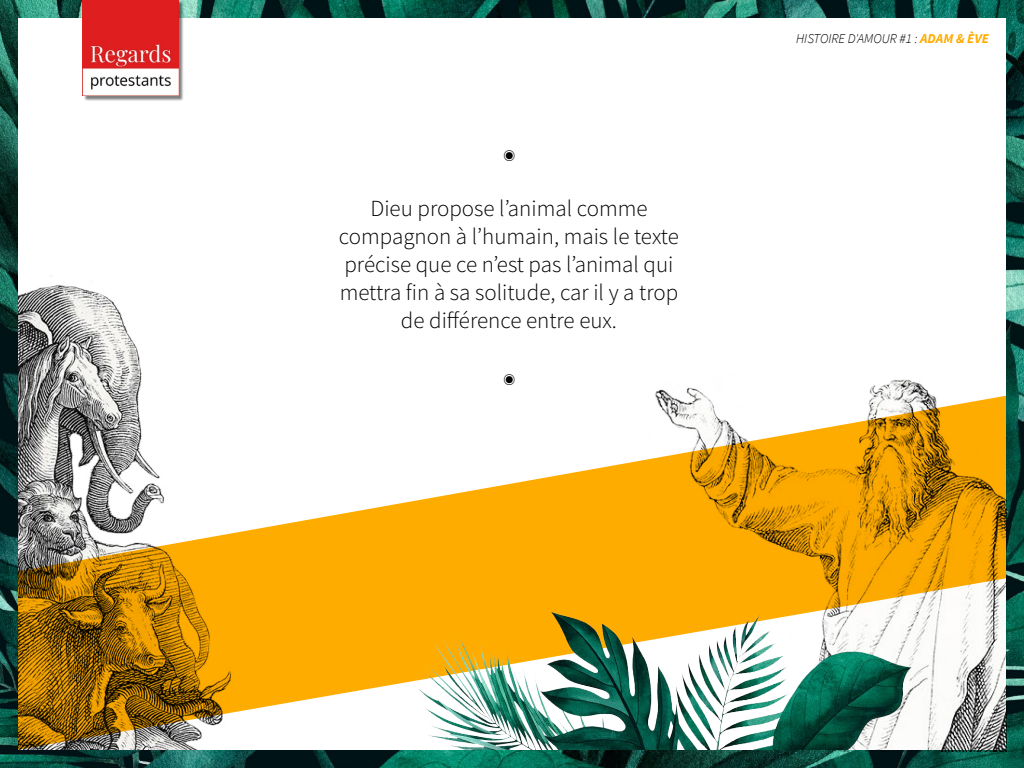
<style>
.page{position:relative;width:1024px;height:768px;background:#fff}
.page>*{position:absolute;margin:0;border:0;box-sizing:border-box;transform-origin:0 0}
.t1{font:300 23px/28px "Source Sans Pro";color:#000;text-align:center}
.t2{font:italic 300 13.5px "Source Sans Pro";color:#000}
.t3{font:italic 300 12.5px "Source Sans Pro";color:#000}
.s1{font-weight:700;color:#ffac00}
</style>
<div class="page">
<img style="left:0;top:0;width:1024px;height:768px">
<div style="left:18px;top:18px;width:988px;height:732px;background:#fff"></div>
<img style="left:648px;top:379px;width:358px;height:372px">
<svg style="left:429px;top:396px;width:577px;height:354px;fill:#ffac00"></svg>
<div style="left:84px;top:1px;width:100px;height:100px;background:#000;opacity:.5"></div>
<img style="left:83px;top:0;width:96px;height:96px">
<img style="left:18px;top:275px;width:411px;height:475px">
<img style="left:419px;top:593px;width:497px;height:157px">
<p class="t3" style="left:503px;top:148px;width:13px">◉</p>
<p class="t1" style="left:339px;top:194px;width:342px">Dieu propose l’animal comme compagnon à l’humain, mais le texte précise que ce n’est pas l’animal qui mettra fin à sa solitude, car il y a trop de différence entre eux.</p>
<p class="t3" style="left:503px;top:372px;width:13px">◉</p>
<p class="t2" style="left:796px;top:30px;width:194px">HISTOIRE D'AMOUR #1 : <span class="s1">ADAM &amp; ÈVE</span></p>
</div>
